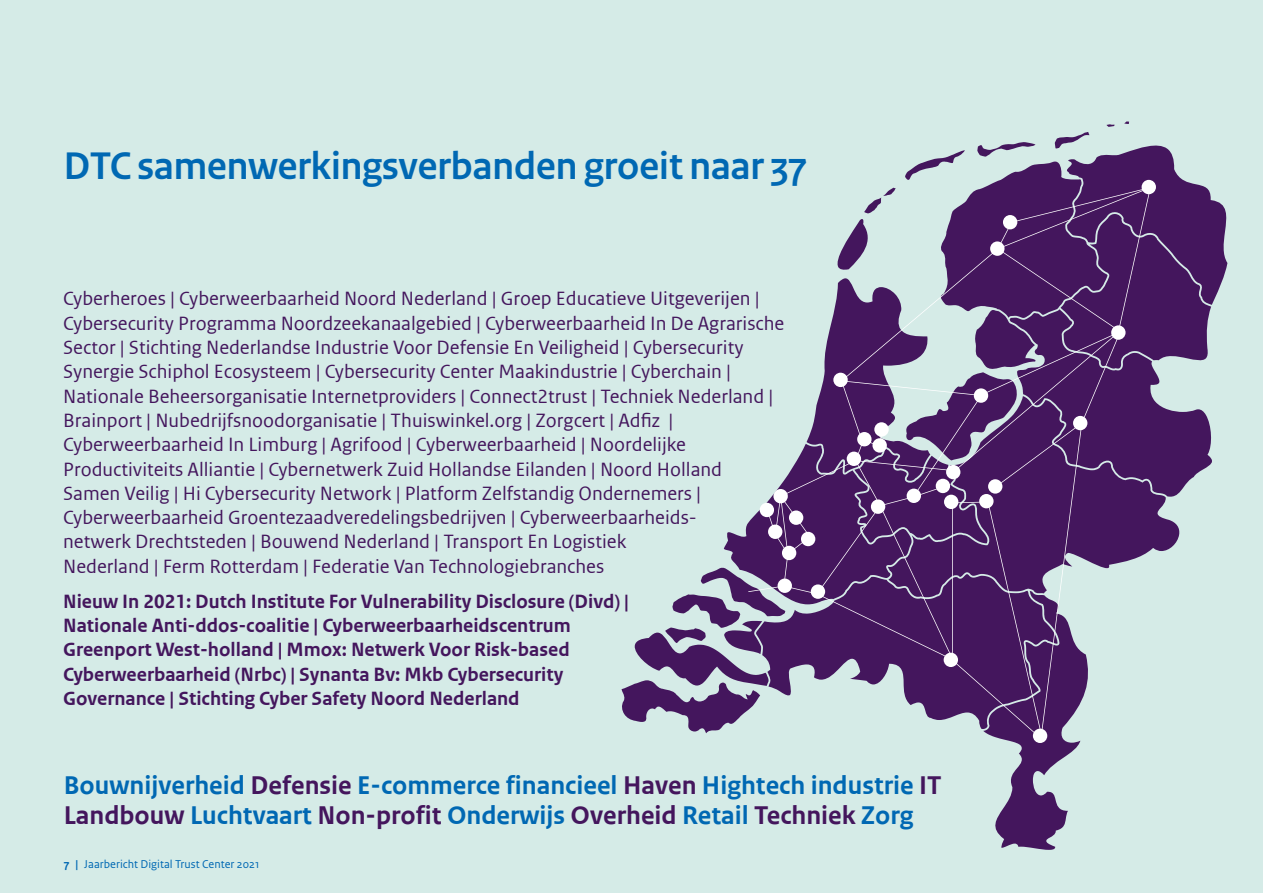
<style>
.page{position:relative;width:1263px;height:893px;background:#d5ebe7}
.page>*{position:absolute;margin:0;border:0;box-sizing:border-box;transform-origin:0 0}
.H2_Kop_niet_in_inhou{font:700 40.5px "Rijksoverheid Sans Heading";color:#0068b3}
.t1{font:700 27px/30px "Rijksoverheid Sans Text TT";color:#0068b3}
.t2{font:20.25px/24.3px "Rijksoverheid Sans Web Text Regular 2";color:#44165d}
.t3{font:700 20.25px/24.3px "Rijksoverheid Sans Web Text";color:#44165d}
.t4{font:12px "Rijksoverheid Sans Text";color:#0068b3}
.s1{font-family:"Rijksoverheid Sans Web Text"}
.s2{color:#44165d}
.s3{font-weight:700}
</style>
<div class="page">
<svg style="left:621px;top:121px;width:607px;height:729px"></svg>
<svg style="left:748px;top:180px;width:408px;height:563px;fill:#44165d"></svg>
<h2 class="H2_Kop_niet_in_inhou" style="left:64px;top:143px;width:745px">DTC samenwerkingsverbanden groeit naar 37</h2>
<p class="t2" style="left:63px;top:287px;width:723px">Cyberheroes | Cyberweerbaarheid Noord Nederland | Groep Educatieve Uitgeverijen | Cybersecurity Programma Noordzeekanaalgebied | Cyberweerbaarheid In De Agrarische Sector | Stichting Nederlandse Industrie Voor Defensie En Veiligheid | Cybersecurity Synergie Schiphol Ecosysteem | Cybersecurity Center Maakindustrie | Cyberchain | Nationale Beheersorganisatie Internetproviders | Connect2trust | Techniek Nederland | Brainport | Nubedrijfsnoodorganisatie | Thuiswinkel.org | Zorgcert | <span class="s1">Adfiz</span> | Cyberweerbaarheid In Limburg | Agrifood | Cyberweerbaarheid | Noordelijke Productiviteits Alliantie | Cybernetwerk Zuid Hollandse Eilanden | Noord Holland Samen Veilig | Hi Cybersecurity Network | Platform Zelfstandig Ondernemers | Cyberweerbaarheid Groentezaadveredelingsbedrijven | Cyberweerbaarheids-<br>netwerk Drechtsteden | Bouwend Nederland | Transport En Logistiek<br>Nederland | Ferm Rotterdam | Federatie Van Technologiebranches</p>
<p class="t3" style="left:63px;top:589px;width:567px">Nieuw In 2021: Dutch Institute For Vulnerability Disclosure (Divd) | Nationale Anti-ddos-coalitie | Cyberweerbaarheidscentrum Greenport West-holland | Mmox: Netwerk Voor Risk-based Cyberweerbaarheid (Nrbc) | Synanta Bv: Mkb Cybersecurity Governance | Stichting Cyber Safety Noord Nederland</p>
<h2 class="t1" style="left:64px;top:771px;width:879px">Bouwnijverheid <span class="s2">Defensie</span> E-commerce financieel <span class="s2">Haven</span> Hightech industrie <span class="s2">IT<br>Landbouw</span> Luchtvaart <span class="s2">Non-profit</span> Onderwijs <span class="s2">Overheid</span> Retail <span class="s2">Techniek</span> Zorg</h2>
<p class="t4" style="left:64px;top:857px;width:197px"><span class="s3">7 |</span> Jaarbericht Digital Trust Center 2021</p>
</div>
